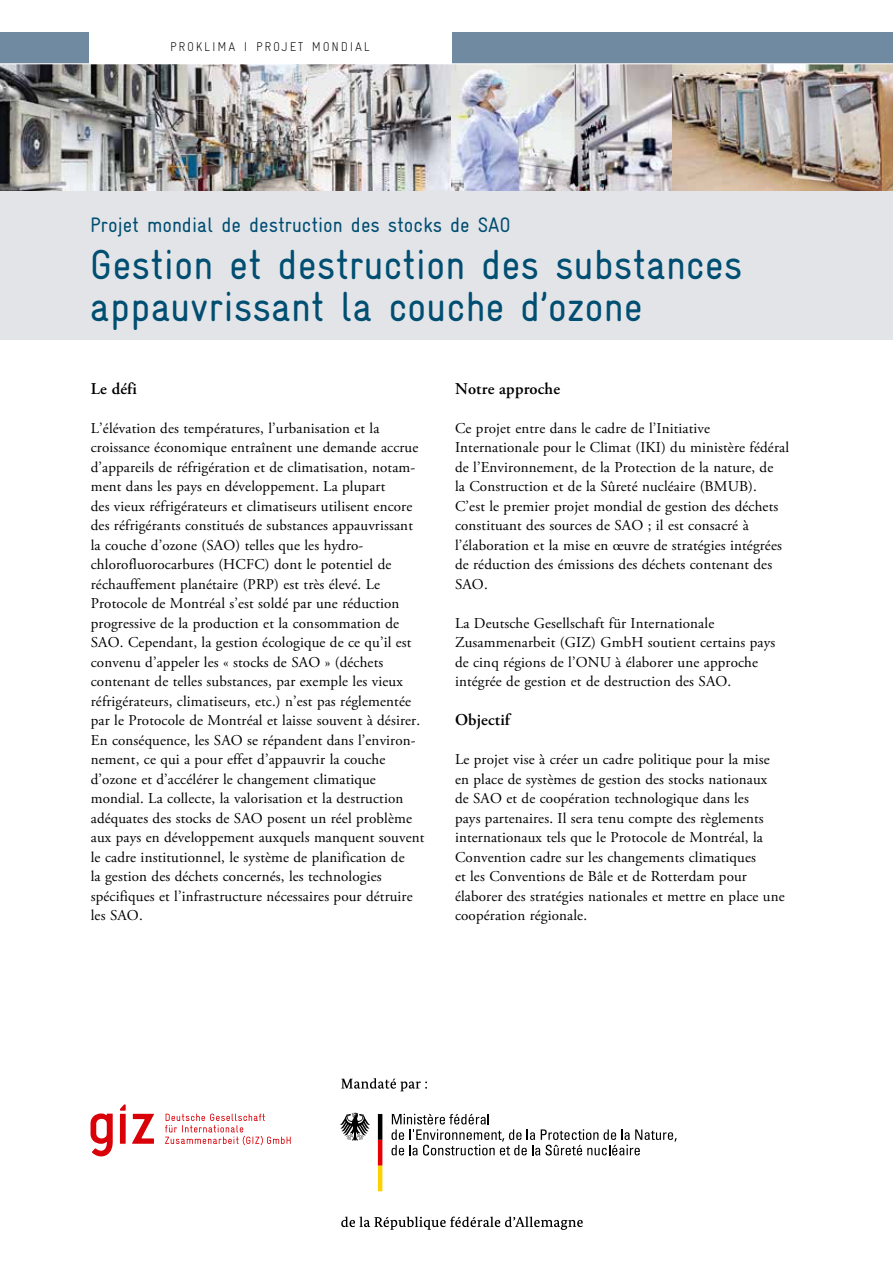
<style>
.page{position:relative;width:893px;height:1263px;background:#fff}
.page>*{position:absolute;margin:0;border:0;box-sizing:border-box;transform-origin:0 0}
.t1{font:condensed 42px/42px "Gravur";color:#004e71}
.t2{font:condensed 21px "Gravur";color:#004e71}
.t3{font:600 16.5px "Adobe Garamond Pro";letter-spacing:.01em;color:#000}
.t4{font:15px/19.5px "Adobe Garamond Pro";letter-spacing:.01em;color:#000}
.t5{font:300 condensed 12.75px "Gravur";letter-spacing:.14em;color:#000}
</style>
<div class="page">
<img style="left:0;top:64px;width:452px;height:127px">
<img style="left:452px;top:64px;width:220px;height:127px">
<img style="left:672px;top:64px;width:221px;height:127px">
<div style="left:0;top:32px;width:893px;height:32px;background:#6f8aa1"></div>
<div style="left:89px;top:32px;width:363px;height:32px;background:#fff"></div>
<div style="left:0;top:191px;width:893px;height:149px;background:#e3e4e8"></div>
<hr style="left:0;top:63px;width:893px;height:1px;background:#fff">
<svg style="left:91px;top:1113px;width:22px;height:44px"></svg>
<svg style="left:132px;top:1114px;width:22px;height:30px"></svg>
<svg style="left:120px;top:1104px;width:6px;height:40px"></svg>
<svg style="left:165px;top:1113px;width:126px;height:32px"></svg>
<svg style="left:378px;top:1114px;width:4px;height:77px"></svg>
<svg style="left:340px;top:1113px;width:30px;height:28px"></svg>
<svg style="left:391px;top:1114px;width:286px;height:41px"></svg>
<svg style="left:341px;top:1078px;width:86px;height:13px"></svg>
<svg style="left:341px;top:1216px;width:242px;height:14px"></svg>
<p class="t5" style="left:170px;top:39px;width:201px">PROKLIMA I PROJET MONDIAL</p>
<h2 class="t2" style="left:90px;top:213px;width:422px">Projet mondial de destruction des stocks de SAO</h2>
<h1 class="t1" style="left:90px;top:244px;width:654px">Gestion et destruction des substances appauvrissant la couche d’ozone</h1>
<p class="t3" style="left:91px;top:379px;width:48px">Le défi</p>
<p class="t4" style="left:91px;top:418px;width:335px">L’élévation des températures, l’urbanisation et la croissance économique entraînent une demande accrue d’appareils de réfrigération et de climatisation, notam&shy;ment dans les pays en développement. La plupart<br>des vieux réfrigérateurs et climatiseurs utilisent encore des réfrigérants constitués de substances appauvrissant la couche d’ozone (SAO) telles que les hydro&shy;chlorofluorocarbures (HCFC) dont le potentiel de réchauffement planétaire (PRP) est très élevé. Le Protocole de Montréal s’est soldé par une réduction progressive de la production et la consommation de SAO. Cependant, la gestion écologique de ce qu’il est convenu d’appeler les « stocks de SAO » (déchets contenant de telles substances, par exemple les vieux réfrigérateurs, climatiseurs, etc.) n’est pas réglementée par le Protocole de Montréal et laisse souvent à désirer.<br>En conséquence, les SAO se répandent dans l’environ&shy;nement, ce qui a pour effet d’appauvrir la couche d’ozone et d’accélérer le changement climatique mondial. La collecte, la valorisation et la destruction adéquates des stocks de SAO posent un réel problème aux pays en développement auxquels manquent souvent le cadre institutionnel, le système de planification de<br>la gestion des déchets concernés, les technologies spécifiques et l’infrastructure nécessaires pour détruire les SAO.</p>
<p class="t3" style="left:455px;top:379px;width:107px">Notre approche</p>
<p class="t4" style="left:455px;top:418px;width:336px">Ce projet entre dans le cadre de l’Initiative Internationale pour le Climat (IKI) du ministère fédéral de l’Environnement, de la Protection de la nature, de<br>la Construction et de la Sûreté nucléaire (BMUB).<br>C’est le premier projet mondial de gestion des déchets constituant des sources de SAO ; il est consacré à l’élaboration et la mise en œuvre de stratégies intégrées de réduction des émissions des déchets contenant des SAO.</p>
<p class="t4" style="left:455px;top:613px;width:322px">La Deutsche Gesellschaft für Internationale Zusammenarbeit (GIZ) GmbH soutient certains pays de cinq régions de l’ONU à élaborer une approche intégrée de gestion et de destruction des SAO.</p>
<p class="t3" style="left:455px;top:710px;width:56px">Objectif</p>
<p class="t4" style="left:455px;top:750px;width:331px">Le projet vise à créer un cadre politique pour la mise en place de systèmes de gestion des stocks nationaux de SAO et de coopération technologique dans les<br>pays partenaires. Il sera tenu compte des règlements internationaux tels que le Protocole de Montréal, la Convention cadre sur les changements climatiques<br>et les Conventions de Bâle et de Rotterdam pour élaborer des stratégies nationales et mettre en place une coopération régionale.</p>
</div>
